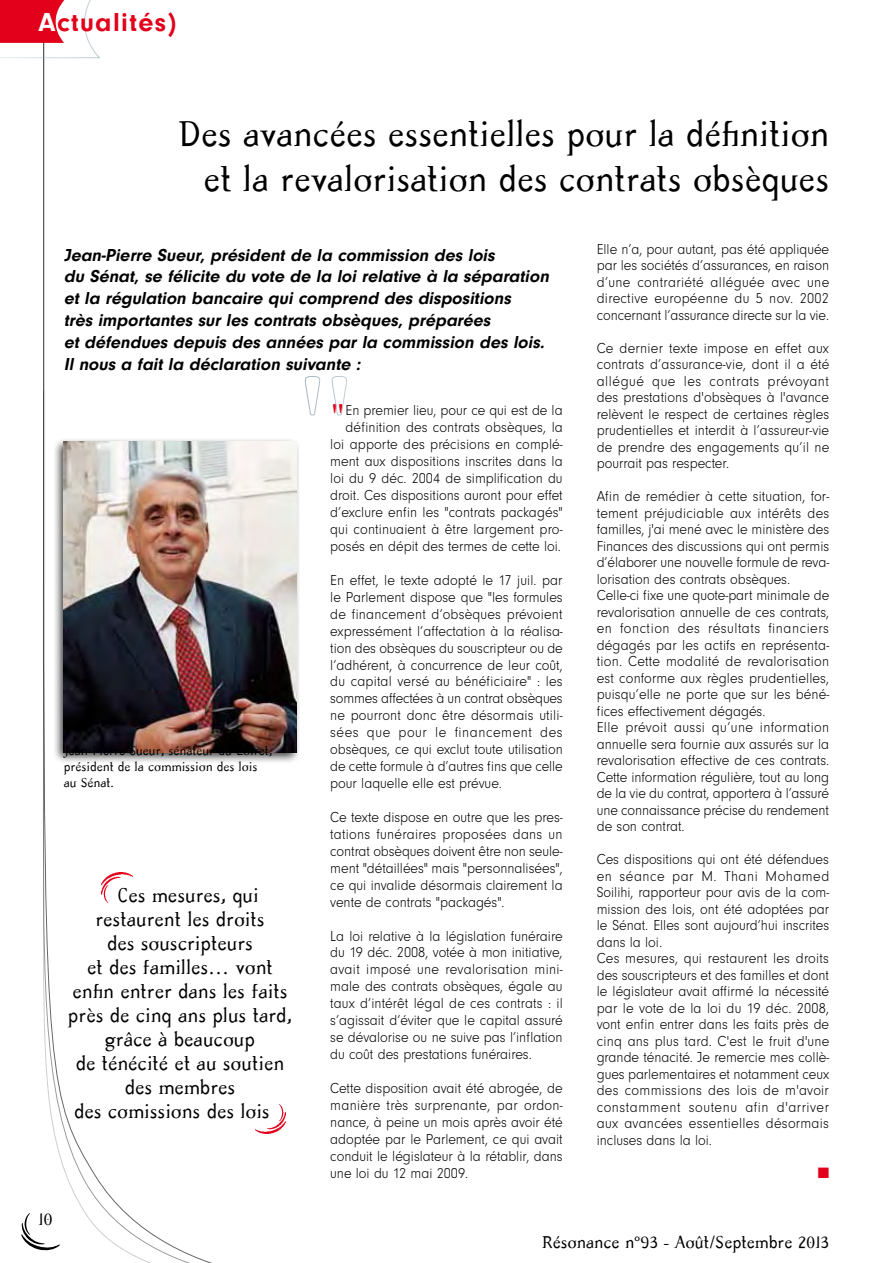
<style>
.page{position:relative;width:893px;height:1263px;background:#fff}
.page>*{position:absolute;margin:0;border:0;box-sizing:border-box;transform-origin:0 0}
.t1{font:39.9px "Missive";color:#e2001a;scale:.95 1}
.t2{font:37.5px/45px "Missive";color:#000;text-align:right}
.t3{font:700 27px "Neuzeit Gro T";letter-spacing:.05em;color:#e2001a}
.t4{font:21px "Missive";color:#000}
.t5{font:italic 700 18px/21.9px "Neuzeit Gro T";color:#000}
.t6{font:18px "Missive";color:#000}
.t7{font:15px/16.5px "Neuzeit Gro T Ligh";color:#000;text-align:justify;scale:.95 1}
.t8{font:15px "Zapf Dingbats";color:#e2001a}
.t9{font:13.5px/16.2px "Missive";color:#000}
.s1{color:#fff}
</style>
<div class="page">
<svg style="left:42px;top:390px;width:272px;height:873px"></svg>
<svg style="left:0;top:0;width:100px;height:58px"></svg>
<svg style="left:304px;top:376px;width:43px;height:39px"></svg>
<div style="left:52px;top:437px;width:248px;height:327px;background:#000;opacity:.75"></div>
<img style="left:64px;top:442px;width:232px;height:310px">
<img style="left:101px;top:872px;width:31px;height:30px">
<img style="left:255px;top:1104px;width:31px;height:30px">
<h3 class="t3" style="left:39px;top:7px;width:139px"><span class="s1">A</span>ctualités)</h3>
<h2 class="t2" style="left:178px;top:113px;width:653px">Des avancées essentielles pour la définition et la revalorisation des contrats obsèques</h2>
<p class="t5" style="left:64px;top:244px;width:490px">Jean-Pierre Sueur, président de la commission des lois<br>du Sénat, se félicite du vote de la loi relative à la séparation et la régulation bancaire qui comprend des dispositions<br>très importantes sur les contrats obsèques, préparées<br>et défendues depuis des années par la commission des lois.<br>Il nous a fait la déclaration suivante :</p>
<p class="t9" style="left:64px;top:743px;width:210px">Jean-Pierre Sueur, sénateur du Loiret, président de la commission des lois au Sénat.</p>
<h3 class="t4" style="left:117px;top:884px;width:143px">Ces mesures, qui</h3>
<h3 class="t4" style="left:95px;top:908px;width:171px">restaurent les droits</h3>
<h3 class="t4" style="left:107px;top:932px;width:147px">des souscripteurs</h3>
<h3 class="t4" style="left:87px;top:956px;width:187px">et des familles… vont</h3>
<h3 class="t4" style="left:73px;top:980px;width:216px">enfin entrer dans les faits</h3>
<h3 class="t4" style="left:68px;top:1004px;width:226px">près de cinq ans plus tard,</h3>
<h3 class="t4" style="left:105px;top:1028px;width:152px">grâce à beaucoup</h3>
<h3 class="t4" style="left:76px;top:1052px;width:210px">de ténécité et au soutien</h3>
<h3 class="t4" style="left:125px;top:1076px;width:112px">des membres</h3>
<h3 class="t4" style="left:74px;top:1100px;width:197px">des comissions des lois</h3>
<h1 class="t1" style="left:330px;top:398px;width:18px">"</h1>
<p class="t7" style="left:330px;top:402px;width:246px;line-height:17px;text-align:right">En premier lieu, pour ce qui est de la définition des contrats obsèques, la loi apporte des précisions en complé&shy;ment aux dispositions inscrites dans la loi du 9 déc. 2004 de simplification du droit. Ces dispositions auront pour effet d’exclure enfin les "contrats packagés" qui continuaient à être largement pro&shy;posés en dépit des termes de cette loi.</p>
<p class="t7" style="left:330px;top:572px;width:246px;line-height:17px">En effet, le texte adopté le 17 juil. par le Parlement dispose que "les formules de financement d’obsèques prévoient expressément l’affectation à la réalisa&shy;tion des obsèques du souscripteur ou de l’adhérent, à concurrence de leur coût, du capital versé au bénéficiaire" : les sommes affectées à un contrat obsèques ne pourront donc être désormais utili&shy;sées que pour le financement des obsèques, ce qui exclut toute utilisation de cette formule à d’autres fins que celle pour laquelle elle est prévue.</p>
<p class="t7" style="left:330px;top:809px;width:246px;line-height:17px">Ce texte dispose en outre que les pres&shy;tations funéraires proposées dans un contrat obsèques doivent être non seule&shy;ment "détaillées" mais "personnalisées", ce qui invalide désormais clairement la vente de contrats "packagés".</p>
<p class="t7" style="left:330px;top:927px;width:246px;line-height:17px">La loi relative à la législation funéraire du 19 déc. 2008, votée à mon initiative, avait imposé une revalorisation mini&shy;male des contrats obsèques, égale au taux d’intérêt légal de ces contrats : il s’agissait d’éviter que le capital assuré se dévalorise ou ne suive pas l’inflation du coût des prestations funéraires.</p>
<p class="t7" style="left:330px;top:1080px;width:246px;line-height:17px">Cette disposition avait été abrogée, de manière très surprenante, par ordon&shy;nance, à peine un mois après avoir été adoptée par le Parlement, ce qui avait conduit le législateur à la rétablir, dans une loi du 12 mai 2009.</p>
<p class="t7" style="left:597px;top:241px;width:246px">Elle n’a, pour autant, pas été appliquée par les sociétés d’assurances, en raison d’une contrariété alléguée avec une directive européenne du 5 nov. 2002 concernant l’assurance directe sur la vie.</p>
<p class="t7" style="left:597px;top:340px;width:246px">Ce dernier texte impose en effet aux contrats d’assurance-vie, dont il a été allégué que les contrats prévoyant des prestations d'obsèques à l'avance relèvent le respect de certaines règles prudentielles et interdit à l’assureur-vie de prendre des engagements qu’il ne pourrait pas respecter.</p>
<p class="t7" style="left:597px;top:488px;width:246px;text-align:left">Afin de remédier à cette situation, for&shy;tement préjudiciable aux intérêts des familles, j'ai mené avec le ministère des Finances des discussions qui ont permis d’élaborer une nouvelle formule de reva&shy;lorisation des contrats obsèques.<br>Celle-ci fixe une quote-part minimale de revalorisation annuelle de ces contrats, en fonction des résultats financiers dégagés par les actifs en représenta&shy;tion. Cette modalité de revalorisation est conforme aux règles prudentielles, puisqu’elle ne porte que sur les béné&shy;fices effectivement dégagés.<br>Elle prévoit aussi qu’une information annuelle sera fournie aux assurés sur la revalorisation effective de ces contrats.<br>Cette information régulière, tout au long de la vie du contrat, apportera à l’assuré une connaissance précise du rendement de son contrat.</p>
<p class="t7" style="left:597px;top:851px;width:246px;text-align:left">Ces dispositions qui ont été défendues en séance par M. Thani Mohamed Soilihi, rapporteur pour avis de la com&shy;mission des lois, ont été adoptées par le Sénat. Elles sont aujourd’hui inscrites dans la loi.<br>Ces mesures, qui restaurent les droits des souscripteurs et des familles et dont le législateur avait affirmé la nécessité par le vote de la loi du 19 déc. 2008, vont enfin entrer dans les faits près de cinq ans plus tard. C'est le fruit d'une grande ténacité. Je remercie mes collè&shy;gues parlementaires et notamment ceux des commissions des lois de m'avoir constamment soutenu afin d'arriver aux avancées essentielles désormais incluses dans la loi.</p>
<p class="t8" style="left:818px;top:1165px;width:13px">■</p>
<p class="t6" style="left:38px;top:1209px;width:16px">10</p>
<p class="t6" style="left:542px;top:1232px;width:289px">Résonance n°93 - Août/Septembre 2013</p>
</div>
